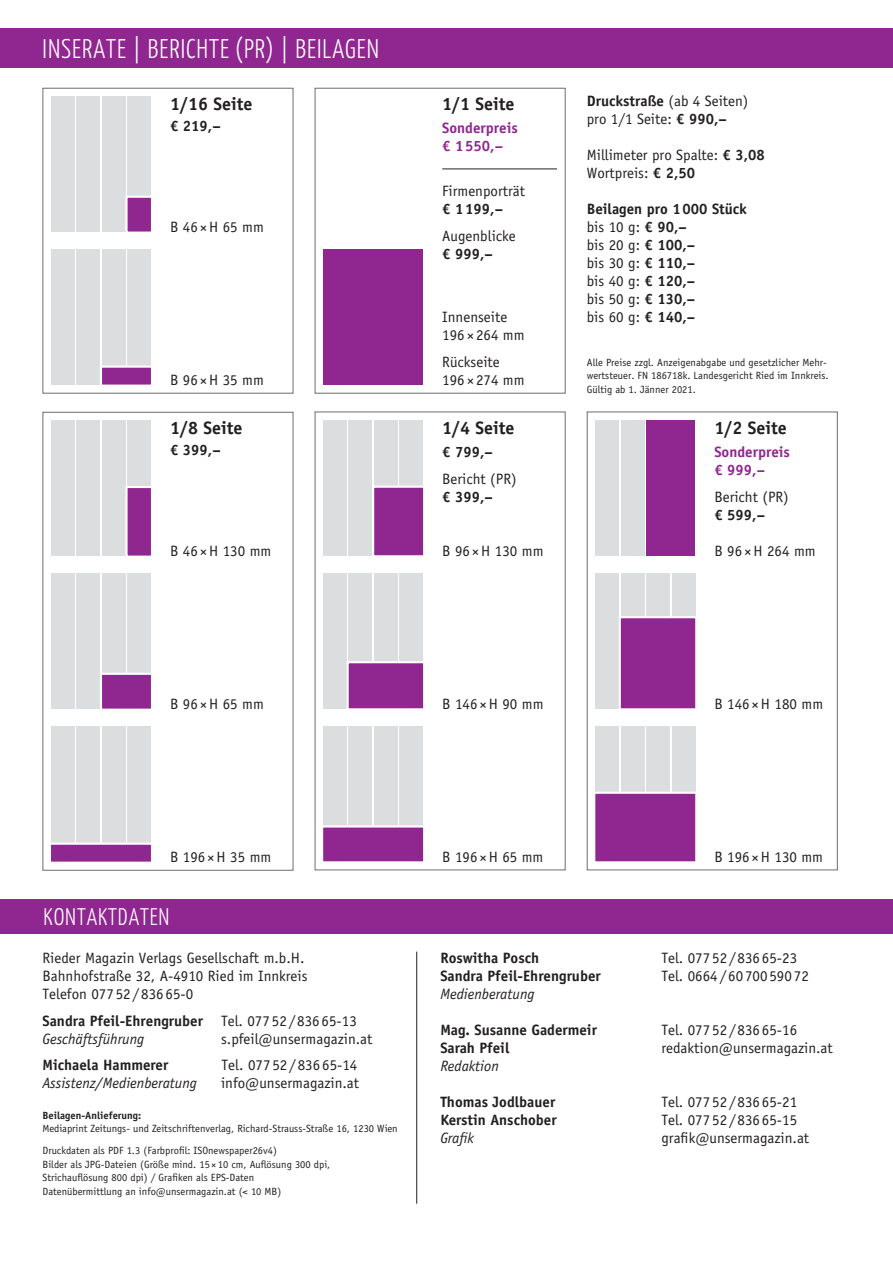
<style>
.page{position:relative;width:893px;height:1263px;background:#fff}
.page>*{position:absolute;margin:0;border:0;box-sizing:border-box;transform-origin:0 0}
.t1{font:300 27px "Yanone Kaffeesatz";letter-spacing:.035em;color:#fff}
.t2{font:300 24px "Yanone Kaffeesatz";letter-spacing:.035em;color:#fff}
.t3{font:700 18px "Officina Sans Std";color:#231f20}
.t4{font:15px/18px "Officina Sans Std";color:#231f20}
.t5{font:700 15px/18px "Officina Sans Std";color:#231f20}
.t6{font:italic 15px "Officina Sans Std";color:#231f20}
.t7{font:700 15px/18px "Officina Sans Std";color:#90268f}
.t8{font:10.5px/13.5px "Officina Sans Std";color:#231f20}
.t9{font:700 10.5px "Officina Sans Std";color:#231f20}
.s1{font-weight:700}
.s2{font-weight:400}
.s3{font-weight:400;font-style:italic}
</style>
<div class="page">
<div style="left:0;top:900px;width:893px;height:34px;background:#90268f"></div>
<div style="left:0;top:29px;width:893px;height:39px;background:#90268f"></div>
<div style="left:43px;top:88px;width:250px;height:306px;border:1px solid #6c6d70"></div>
<div style="left:315px;top:88px;width:251px;height:306px;border:1px solid #6c6d70"></div>
<div style="left:43px;top:412px;width:250px;height:459px;border:1px solid #6c6d70"></div>
<div style="left:315px;top:412px;width:251px;height:458px;border:1px solid #6c6d70"></div>
<div style="left:587px;top:412px;width:251px;height:458px;border:1px solid #6c6d70"></div>
<hr style="left:442px;top:169px;width:115px;height:1px;background:#231f20">
<div style="left:323px;top:420px;width:24px;height:135px;background:#dcdddf"></div>
<div style="left:595px;top:420px;width:24px;height:135px;background:#dcdddf"></div>
<div style="left:323px;top:573px;width:24px;height:135px;background:#dcdddf"></div>
<div style="left:595px;top:573px;width:24px;height:135px;background:#dcdddf"></div>
<div style="left:51px;top:574px;width:23px;height:135px;background:#dcdddf"></div>
<div style="left:323px;top:726px;width:24px;height:135px;background:#dcdddf"></div>
<div style="left:595px;top:726px;width:24px;height:135px;background:#dcdddf"></div>
<div style="left:51px;top:250px;width:23px;height:135px;background:#dcdddf"></div>
<div style="left:51px;top:727px;width:23px;height:135px;background:#dcdddf"></div>
<div style="left:51px;top:97px;width:23px;height:135px;background:#dcdddf"></div>
<div style="left:323px;top:250px;width:100px;height:135px;background:#90268f"></div>
<div style="left:51px;top:421px;width:23px;height:135px;background:#dcdddf"></div>
<div style="left:349px;top:420px;width:23px;height:135px;background:#dcdddf"></div>
<div style="left:621px;top:420px;width:23px;height:135px;background:#dcdddf"></div>
<div style="left:349px;top:573px;width:23px;height:135px;background:#dcdddf"></div>
<div style="left:621px;top:573px;width:23px;height:135px;background:#dcdddf"></div>
<div style="left:77px;top:574px;width:23px;height:135px;background:#dcdddf"></div>
<div style="left:349px;top:726px;width:23px;height:135px;background:#dcdddf"></div>
<div style="left:621px;top:726px;width:23px;height:135px;background:#dcdddf"></div>
<div style="left:77px;top:250px;width:23px;height:135px;background:#dcdddf"></div>
<div style="left:77px;top:727px;width:23px;height:135px;background:#dcdddf"></div>
<div style="left:77px;top:97px;width:23px;height:135px;background:#dcdddf"></div>
<div style="left:77px;top:421px;width:23px;height:135px;background:#dcdddf"></div>
<div style="left:374px;top:420px;width:24px;height:135px;background:#dcdddf"></div>
<div style="left:374px;top:573px;width:24px;height:135px;background:#dcdddf"></div>
<div style="left:646px;top:573px;width:24px;height:135px;background:#dcdddf"></div>
<div style="left:102px;top:574px;width:23px;height:135px;background:#dcdddf"></div>
<div style="left:374px;top:726px;width:24px;height:135px;background:#dcdddf"></div>
<div style="left:646px;top:726px;width:24px;height:135px;background:#dcdddf"></div>
<div style="left:102px;top:250px;width:23px;height:135px;background:#dcdddf"></div>
<div style="left:102px;top:727px;width:23px;height:135px;background:#dcdddf"></div>
<div style="left:102px;top:97px;width:23px;height:135px;background:#dcdddf"></div>
<div style="left:102px;top:421px;width:23px;height:135px;background:#dcdddf"></div>
<div style="left:400px;top:420px;width:23px;height:135px;background:#dcdddf"></div>
<div style="left:400px;top:573px;width:23px;height:135px;background:#dcdddf"></div>
<div style="left:672px;top:573px;width:23px;height:135px;background:#dcdddf"></div>
<div style="left:128px;top:574px;width:23px;height:135px;background:#dcdddf"></div>
<div style="left:400px;top:726px;width:23px;height:135px;background:#dcdddf"></div>
<div style="left:672px;top:726px;width:23px;height:135px;background:#dcdddf"></div>
<div style="left:128px;top:250px;width:23px;height:135px;background:#dcdddf"></div>
<div style="left:128px;top:727px;width:23px;height:135px;background:#dcdddf"></div>
<div style="left:128px;top:97px;width:23px;height:135px;background:#dcdddf"></div>
<div style="left:128px;top:421px;width:23px;height:135px;background:#dcdddf"></div>
<svg style="left:371px;top:485px;width:53px;height:71px;background:#9c3f9b"></svg>
<div style="left:646px;top:420px;width:49px;height:135px;background:#90268f"></div>
<svg style="left:345px;top:660px;width:79px;height:49px;background:#9d419c"></svg>
<svg style="left:618px;top:615px;width:78px;height:94px;background:#983898"></svg>
<svg style="left:102px;top:672px;width:49px;height:37px;background:#993898"></svg>
<svg style="left:323px;top:824px;width:101px;height:38px;background:#9c3f9b"></svg>
<svg style="left:595px;top:791px;width:101px;height:71px;background:#963295"></svg>
<svg style="left:102px;top:364px;width:49px;height:21px"></svg>
<svg style="left:51px;top:841px;width:100px;height:21px;background:#a34ea2"></svg>
<svg style="left:125px;top:195px;width:26px;height:37px"></svg>
<svg style="left:125px;top:485px;width:26px;height:71px;background:#9e449e"></svg>
<hr style="left:416px;top:952px;width:1px;height:252px;background:#231f20">
<h1 class="t1" style="left:43px;top:32px;width:338px">INSERATE | BERICHTE (PR) | BEILAGEN</h1>
<p class="t3" style="left:170px;top:92px;width:84px">1/16 Seite</p>
<p class="t5" style="left:170px;top:116px;width:52px">€ 219,–</p>
<p class="t4" style="left:170px;top:217px;width:95px">B 46×H 65 mm</p>
<p class="t4" style="left:170px;top:370px;width:95px">B 96 ×H 35 mm</p>
<p class="t3" style="left:170px;top:416px;width:74px">1/8 Seite</p>
<p class="t5" style="left:170px;top:440px;width:52px">€ 399,–</p>
<p class="t3" style="left:442px;top:92px;width:74px">1/1 Seite</p>
<p class="t7" style="left:442px;top:118px;width:77px">Sonderpreis € 1550,–</p>
<p class="t4" style="left:442px;top:181px;width:84px">Firmenporträt</p>
<p class="t5" style="left:442px;top:199px;width:62px">€ 1199,–</p>
<p class="t4" style="left:442px;top:226px;width:75px">Augenblicke</p>
<p class="t5" style="left:442px;top:244px;width:52px">€ 999,–</p>
<p class="t4" style="left:442px;top:307px;width:84px">Innenseite<br>196×264 mm</p>
<p class="t4" style="left:442px;top:352px;width:84px">Rückseite<br>196×274 mm</p>
<p class="t3" style="left:442px;top:416px;width:74px">1/4 Seite</p>
<p class="t5" style="left:442px;top:442px;width:52px">€ 799,–</p>
<p class="t4" style="left:442px;top:469px;width:76px">Bericht (PR)</p>
<p class="t5" style="left:442px;top:487px;width:52px">€ 399,–</p>
<p class="t4" style="left:587px;top:91px;width:163px"><span class="s1">Druckstraße</span> (ab 4 Seiten) pro 1/1 Seite: <span class="s1">€ 990,–</span></p>
<p class="t4" style="left:587px;top:145px;width:180px">Millimeter pro Spalte: <span class="s1">€ 3,08<br></span>Wortpreis: <span class="s1">€ 2,50</span></p>
<p class="t5" style="left:587px;top:199px;width:162px">Beilagen pro 1000 Stück <span class="s2">bis 10 g:</span> € 90,–<br><span class="s2">bis 20 g:</span> € 100,–<br><span class="s2">bis 30 g:</span> € 110,–<br><span class="s2">bis 40 g:</span> € 120,–<br><span class="s2">bis 50 g:</span> € 130,–<br><span class="s2">bis 60 g:</span> € 140,–</p>
<p class="t8" style="left:587px;top:355px;width:243px">Alle Preise zzgl. Anzeigenabgabe und gesetzlicher Mehr&shy;wertsteuer. FN 186718k. Landesgericht Ried im Innkreis.<br>Gültig ab 1. Jänner 2021.</p>
<p class="t3" style="left:714px;top:416px;width:74px">1/2 Seite</p>
<p class="t7" style="left:714px;top:442px;width:77px">Sonderpreis € 999,–</p>
<p class="t4" style="left:714px;top:487px;width:76px">Bericht (PR)</p>
<p class="t5" style="left:714px;top:505px;width:52px">€ 599,–</p>
<p class="t4" style="left:170px;top:541px;width:103px">B 46 ×H 130 mm</p>
<p class="t4" style="left:442px;top:541px;width:103px">B 96×H 130 mm</p>
<p class="t4" style="left:714px;top:541px;width:103px">B 96 ×H 264 mm</p>
<p class="t4" style="left:170px;top:694px;width:95px">B 96 ×H 65 mm</p>
<p class="t4" style="left:442px;top:694px;width:103px">B 146×H 90 mm</p>
<p class="t4" style="left:714px;top:694px;width:110px">B 146 ×H 180 mm</p>
<p class="t4" style="left:170px;top:847px;width:103px">B 196 ×H 35 mm</p>
<p class="t4" style="left:442px;top:847px;width:103px">B 196 ×H 65 mm</p>
<p class="t4" style="left:714px;top:847px;width:110px">B 196 ×H 130 mm</p>
<h2 class="t2" style="left:43px;top:902px;width:128px">KONTAKTDATEN</h2>
<p class="t4" style="left:43px;top:949px;width:267px">Rieder Magazin Verlags Gesellschaft m.b.H.<br>Bahnhofstraße 32, A-4910 Ried im Innkreis<br>Telefon 07752 / 83665-0</p>
<p class="t5" style="left:43px;top:1012px;width:316px">Sandra Pfeil-Ehrengruber <span class="s2">Tel. 077 52 / 836 65-13<br></span><span class="s3">Geschäftsführung</span></p>
<p class="t4" style="left:221px;top:1030px;width:153px">s.pfeil@unsermagazin.at</p>
<p class="t5" style="left:43px;top:1056px;width:127px">Michaela Hammerer</p>
<p class="t4" style="left:222px;top:1056px;width:137px">Tel. 07752/ 83665-14</p>
<p class="t6" style="left:43px;top:1075px;width:156px">Assistenz/Medienberatung</p>
<p class="t4" style="left:221px;top:1074px;width:140px">info@unsermagazin.at</p>
<p class="t9" style="left:43px;top:1109px;width:100px">Beilagen-Anlieferung:</p>
<p class="t8" style="left:43px;top:1118px;width:357px;line-height:22px">Mediaprint Zeitungs- und Zeitschriftenverlag, Richard-Strauss-Straße 16, 1230 Wien<br>Druckdaten als PDF 1.3 (Farbprofil: ISOnewspaper26v4)</p>
<p class="t8" style="left:43px;top:1158px;width:289px">Bilder als JPG-Dateien (Größe mind. 15 × 10 cm, Auflösung 300 dpi,<br>Strichauflösung 800 dpi) / Grafiken als EPS-Daten<br>Datenübermittlung an info@unsermagazin.at (&lt; 10 MB)</p>
<p class="t5" style="left:440px;top:948px;width:100px">Roswitha Posch</p>
<p class="t4" style="left:661px;top:948px;width:137px">Tel. 07752 / 83665-23</p>
<p class="t5" style="left:440px;top:966px;width:162px">Sandra Pfeil-Ehrengruber</p>
<p class="t4" style="left:661px;top:966px;width:149px">Tel. 0664 / 6070059072</p>
<p class="t6" style="left:440px;top:985px;width:96px">Medienberatung</p>
<p class="t5" style="left:440px;top:1020px;width:158px">Mag. Susanne Gadermeir</p>
<p class="t4" style="left:661px;top:1020px;width:137px">Tel. 07752 / 83665-16</p>
<p class="t5" style="left:440px;top:1038px;width:71px">Sarah Pfeil</p>
<p class="t4" style="left:661px;top:1038px;width:173px">redaktion@unsermagazin.at</p>
<p class="t6" style="left:440px;top:1057px;width:60px">Redaktion</p>
<p class="t5" style="left:440px;top:1092px;width:116px">Thomas Jodlbauer</p>
<p class="t4" style="left:661px;top:1092px;width:137px">Tel. 07752 / 83665-21</p>
<p class="t5" style="left:440px;top:1110px;width:118px">Kerstin Anschober</p>
<p class="t4" style="left:661px;top:1110px;width:137px">Tel. 07752 / 83665-15</p>
<p class="t6" style="left:440px;top:1129px;width:35px">Grafik</p>
<p class="t4" style="left:661px;top:1128px;width:149px">grafik@unsermagazin.at</p>
</div>
